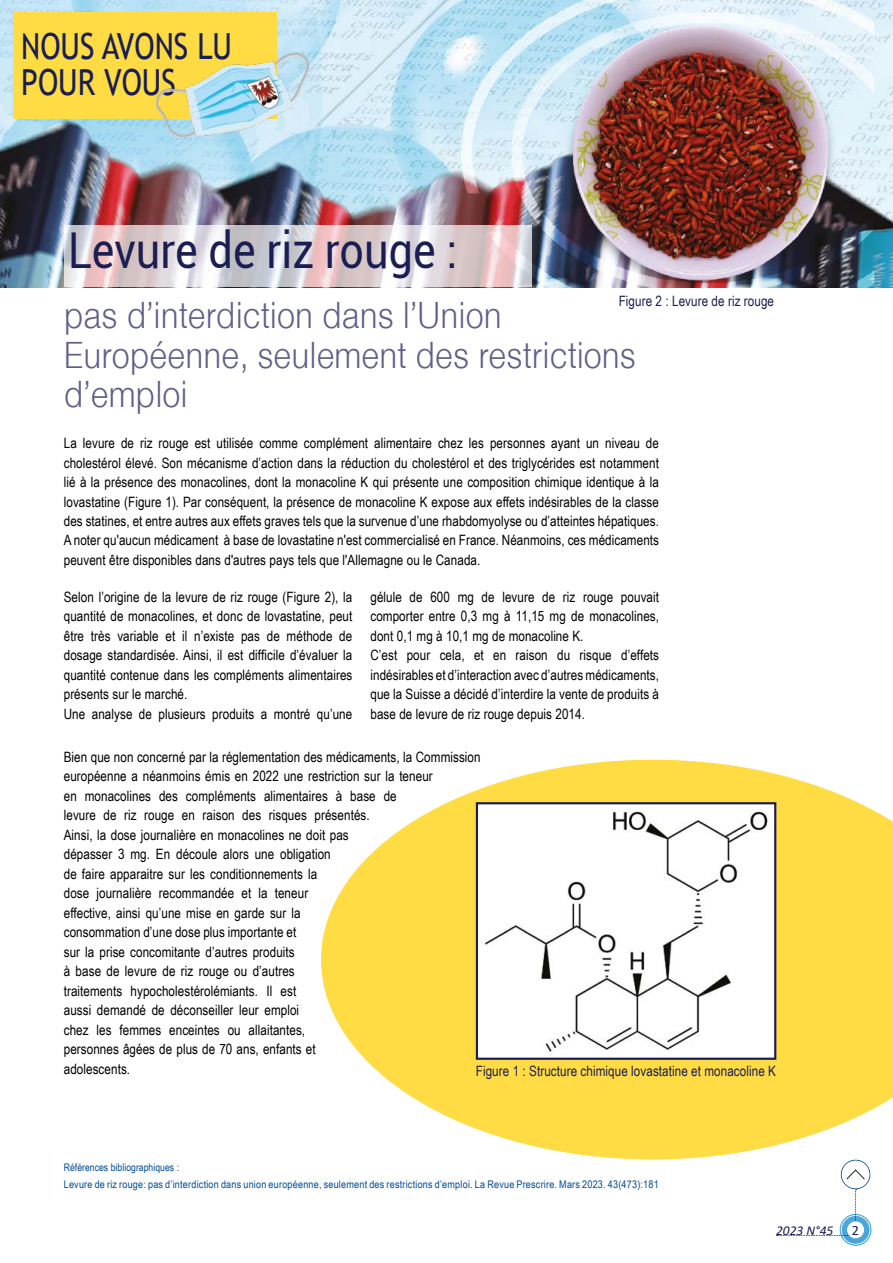
<style>
.page{position:relative;width:893px;height:1263px;background:#fff}
.page>*{position:absolute;margin:0;border:0;box-sizing:border-box;transform-origin:0 0}
.t1{font:49.5px "Roboto";color:#1a1e52;scale:.87 1}
.t2{font:300 36.3px/39.6px "Helvetica";color:#615f8a;scale:.89 1}
.t3{font:36px/36px "Trebuchet MS";color:#1a1e52;scale:.83 1}
.t4{font:14.25px/19.5px "Arial Narrow";letter-spacing:.005em;color:#000}
.t5{font:14.25px "Arial Narrow";letter-spacing:.005em;color:#1a1e52}
.t6{font:14.25px "Calibri";color:#1a1e52}
.t7{font:italic 13.5px "Calibri";color:#1a1e52}
.t8{font:10.5px/17.7px "Arial Narrow";letter-spacing:.02em;color:#004a98}
</style>
<div class="page">
<svg style="left:321px;top:760px;width:572px;height:399px;fill:#ffdb44"></svg>
<div style="left:826px;top:1204px;width:56px;height:42px;background:#fff;opacity:.75"></div>
<div style="left:867px;top:1239px;width:15px;height:7px;background:#fff"></div>
<svg style="left:855px;top:1190px;width:2px;height:31px"></svg>
<div style="left:827px;top:1149px;width:55px;height:41px;background:#fff"></div>
<svg style="left:846px;top:1169px;width:19px;height:11px"></svg>
<svg style="left:777px;top:1235px;width:72px;height:1px"></svg>
<div style="left:847px;top:1221px;width:17px;height:17px;background:#fff;border-radius:50%"></div>
<img style="left:0;top:0;width:893px;height:287px">
<div style="left:13px;top:13px;width:263px;height:106px;background:#ffdb44"></div>
<img style="left:153px;top:51px;width:159px;height:89px">
<img style="left:479px;top:805px;width:294px;height:252px">
<div style="left:476px;top:802px;width:300px;height:258px;border:2px solid #1a1e52"></div>
<svg style="left:64px;top:225px;width:467px;height:62px"></svg>
<h3 class="t3" style="left:21px;top:28px;width:255px">NOUS AVONS LU<br>POUR VOUS</h3>
<h1 class="t1" style="left:68px;top:215px;width:449px">Levure de riz rouge :</h1>
<p class="t5" style="left:619px;top:290px;width:157px">Figure 2 : Levure de riz rouge</p>
<h2 class="t2" style="left:64px;top:295px;width:644px">pas d’interdiction dans l’Union<br>Européenne, seulement des restrictions d’emploi</h2>
<p class="t4" style="left:64px;top:433px;width:597px;text-align:justify">La levure de riz rouge est utilisée comme complément alimentaire chez les personnes ayant un niveau de cholestérol élevé. Son mécanisme d’action dans la réduction du cholestérol et des triglycérides est notamment lié à la présence des monacolines, dont la monacoline K qui présente une composition chimique identique à la lovastatine (Figure 1). Par conséquent, la présence de monacoline K expose aux effets indésirables de la classe des statines, et entre autres aux effets graves tels que la survenue d’une rhabdomyolyse ou d’atteintes hépatiques.<br>A noter qu'aucun médicament à base de lovastatine n'est commercialisé en France. Néanmoins, ces médicaments peuvent être disponibles dans d'autres pays tels que l'Allemagne ou le Canada.</p>
<p class="t4" style="left:64px;top:587px;width:290px">Selon l’origine de la levure de riz rouge (Figure 2), la quantité de monacolines, et donc de lovastatine, peut être très variable et il n’existe pas de méthode de dosage standardisée. Ainsi, il est difficile d’évaluer la quantité contenue dans les compléments alimentaires présents sur le marché.<br>Une analyse de plusieurs produits a montré qu’une</p>
<p class="t4" style="left:370px;top:587px;width:290px">gélule de 600 mg de levure de riz rouge pouvait comporter entre 0,3 mg à 11,15 mg de monacolines, dont 0,1 mg à 10,1 mg de monacoline K.<br>C’est pour cela, et en raison du risque d’effets indésirables et d’interaction avec d’autres médicaments, que la Suisse a décidé d’interdire la vente de produits à base de levure de riz rouge depuis 2014.</p>
<p class="t4" style="left:64px;top:746px;width:418px">Bien que non concerné par la réglementation des médicaments, la Commission européenne a néanmoins émis en 2022 une restriction sur la teneur<br>en monacolines des compléments alimentaires à base de<br>levure de riz rouge en raison des risques présentés.<br>Ainsi, la dose journalière en monacolines ne doit pas<br>dépasser 3 mg. En découle alors une obligation<br>de faire apparaitre sur les conditionnements la<br>dose journalière recommandée et la teneur<br>effective, ainsi qu’une mise en garde sur la<br>consommation d’une dose plus importante et<br>sur la prise concomitante d’autres produits<br>à base de levure de riz rouge ou d’autres<br>traitements hypocholestérolémiants. Il est<br>aussi demandé de déconseiller leur emploi<br>chez les femmes enceintes ou allaitantes,<br>personnes âgées de plus de 70 ans, enfants et<br>adolescents.</p>
<p class="t5" style="left:476px;top:1060px;width:302px">Figure 1 : Structure chimique lovastatine et monacoline K</p>
<p class="t8" style="left:64px;top:1158px;width:597px">Références bibliographiques :<br>Levure de riz rouge: pas d’interdiction dans union européenne, seulement des restrictions d’emploi. La Revue Prescrire. Mars 2023. 43(473):181</p>
<p class="t7" style="left:776px;top:1221px;width:59px">2023 N°45</p>
<p class="t6" style="left:852px;top:1220px;width:9px">2</p>
</div>
